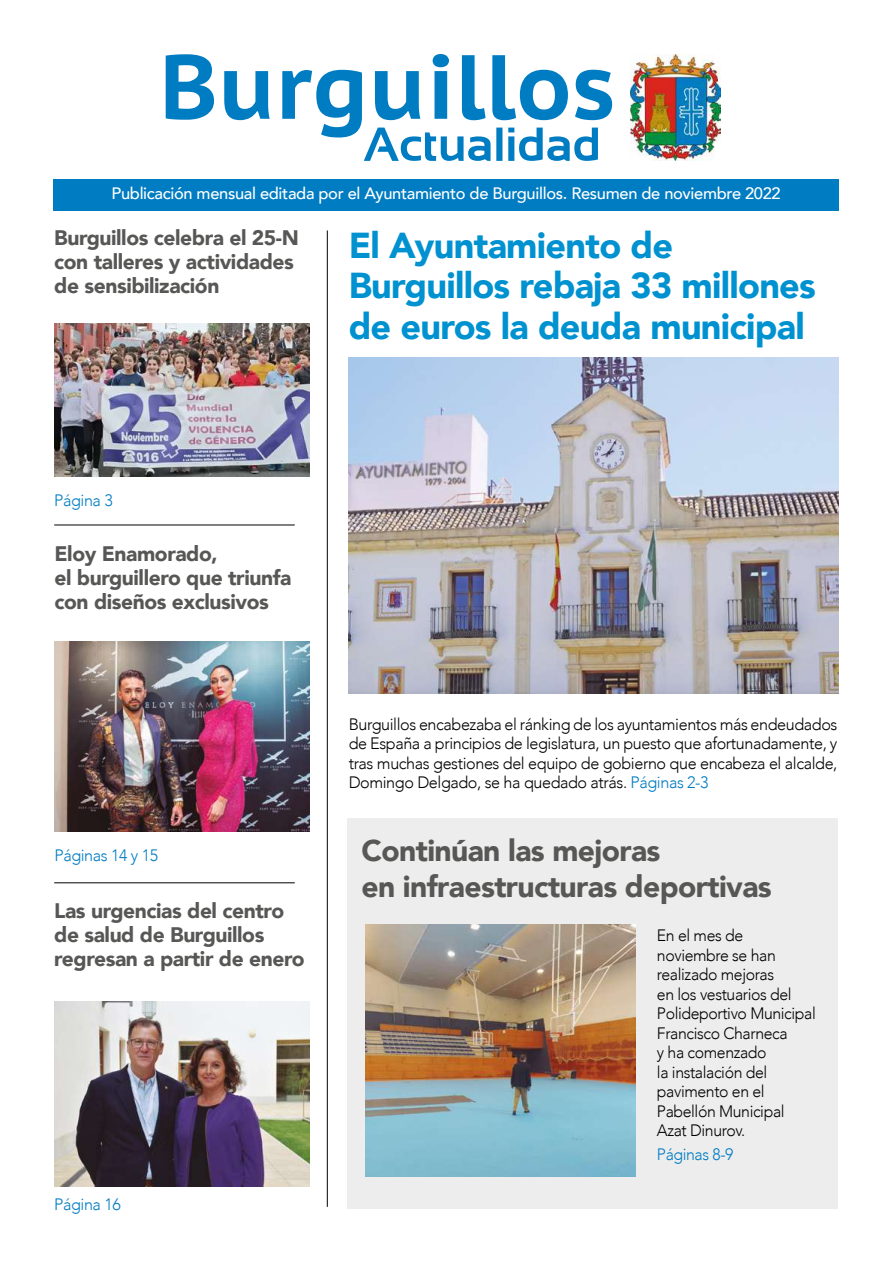
<style>
.page{position:relative;width:893px;height:1263px;background:#fff}
.page>*{position:absolute;margin:0;border:0;box-sizing:border-box;transform-origin:0 0}
.t1{font:900 36px/40.5px "Avenir";letter-spacing:-.02em;color:#0092d0}
.t2{font:900 30px/36px "Avenir";letter-spacing:-.02em;color:#575756}
.t3{font:900 21px/24px "Avenir";letter-spacing:-.02em;color:#575756}
.t4{font:300 16.5px/19.5px "Avenir";letter-spacing:-.025em;color:#000;text-align:justify}
.t5{font:300 16.5px/19.5px "Avenir";letter-spacing:-.025em;color:#000;scale:.96 1}
.t6{font:500 16.5px "Avenir";letter-spacing:-.02em;color:#fff}
.t7{font:300 16.5px "Avenir";letter-spacing:-.025em;color:#007cc2}
.t8{font:300 16.5px "Avenir";letter-spacing:-.025em;color:#007cc2;scale:.96 1}
.s1{color:#007cc2}
</style>
<div class="page">
<svg style="left:166px;top:54px;width:446px;height:107px"></svg>
<img style="left:630px;top:54px;width:91px;height:106px">
<hr style="left:327px;top:230px;width:1px;height:977px;background:#000">
<img style="left:54px;top:1001px;width:255px;height:185px">
<div style="left:53px;top:179px;width:786px;height:32px;background:#007cc2"></div>
<hr style="left:54px;top:525px;width:241px;height:1px;background:#000">
<hr style="left:54px;top:882px;width:241px;height:1px;background:#000">
<img style="left:54px;top:641px;width:256px;height:190px">
<img style="left:349px;top:358px;width:490px;height:336px">
<img style="left:54px;top:324px;width:255px;height:153px">
<div style="left:347px;top:818px;width:490px;height:391px;background:#ededed"></div>
<img style="left:366px;top:925px;width:270px;height:252px">
<p class="t6" style="left:112px;top:179px;width:671px">Publicación mensual editada por el Ayuntamiento de Burguillos. Resumen de noviembre 2022</p>
<p class="t3" style="left:54px;top:225px;width:246px">Burguillos celebra el 25-N con talleres y actividades de sensibilización</p>
<h1 class="t1" style="left:349px;top:224px;width:469px">El Ayuntamiento de<br>Burguillos rebaja 33 millones de euros la deuda municipal</h1>
<p class="t7" style="left:54px;top:490px;width:60px">Página 3</p>
<p class="t3" style="left:54px;top:541px;width:238px">Eloy Enamorado,<br>el burguillero que triunfa con diseños exclusivos</p>
<p class="t7" style="left:54px;top:845px;width:105px">Páginas 14 y 15</p>
<p class="t3" style="left:54px;top:898px;width:252px">Las urgencias del centro de salud de Burguillos regresan a partir de enero</p>
<p class="t7" style="left:54px;top:1194px;width:68px">Página 16</p>
<p class="t4" style="left:349px;top:714px;width:490px">Burguillos encabezaba el ránking de los ayuntamientos más endeudados de España a principios de legislatura, un puesto que afortunadamente, y tras muchas gestiones del equipo de gobierno que encabeza el alcalde, Domingo Delgado, se ha quedado atrás. <span class="s1">Páginas 2-3</span></p>
<h2 class="t2" style="left:361px;top:832px;width:412px">Continúan las mejoras<br>en infraestructuras deportivas</h2>
<p class="t5" style="left:657px;top:926px;width:167px">En el mes de noviembre se han realizado mejoras<br>en los vestuarios del<br>Polideportivo Municipal<br>Francisco Charneca<br>y ha comenzado<br>la instalación del pavimento en el<br>Pabellón Municipal<br>Azat Dinurov.</p>
<p class="t8" style="left:657px;top:1144px;width:81px">Páginas 8-9</p>
</div>
